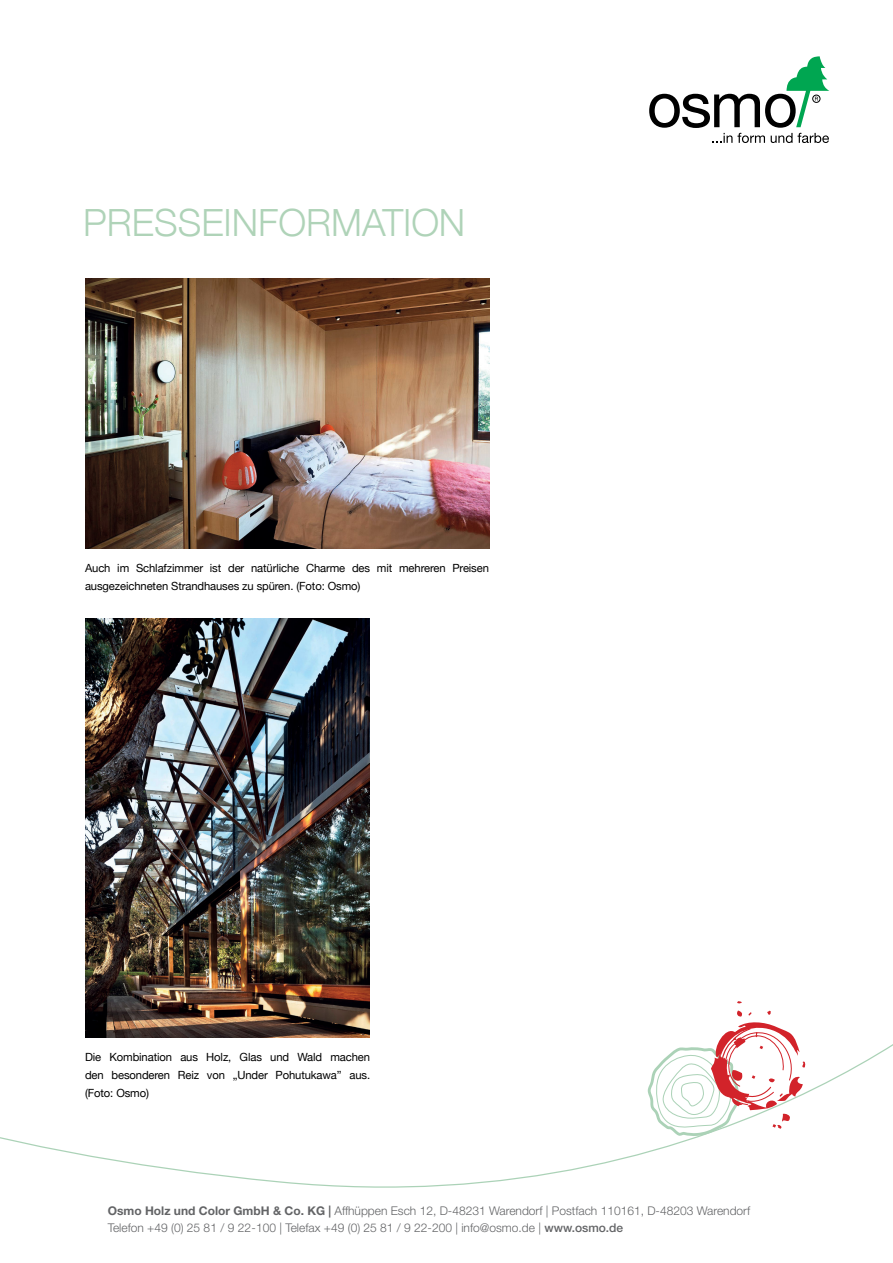
<style>
.page{position:relative;width:893px;height:1263px;background:#fff}
.page>*{position:absolute;margin:0;border:0;box-sizing:border-box;transform-origin:0 0}
.t1{font:300 37.5px "Helvetica Neue";color:#afd3b8}
.t2{font:300 37.5px "Helvetica Neue";letter-spacing:.05em;color:#abd2b7}
.t3{font:300 12px/16.5px "Helvetica Neue";color:#636466}
.t4{font:11.25px/18px "Helvetica Neue";letter-spacing:-.01em;color:#000;text-align:justify}
.s1{font-weight:700}
.s2{font-weight:500}
</style>
<div class="page">
<svg style="left:649px;top:56px;width:180px;height:87px"></svg>
<svg style="left:0;top:1037px;width:893px;height:151px"></svg>
<svg style="left:737px;top:1001px;width:5px;height:3px"></svg>
<svg style="left:646px;top:1010px;width:160px;height:128px"></svg>
<img style="left:85px;top:619px;width:285px;height:418px">
<img style="left:85px;top:279px;width:404px;height:270px">
<h1 class="t2" style="left:108px;top:198px;width:415px">Presseinformation</h1>
<h1 class="t1" style="left:83px;top:192px;width:383px">PRESSEINFORMATION</h1>
<p class="t4" style="left:85px;top:560px;width:405px">Auch im Schlafzimmer ist der natürliche Charme des mit mehreren Preisen ausgezeichneten Strandhauses zu spüren. (Foto: Osmo)</p>
<p class="t4" style="left:85px;top:1049px;width:287px">Die Kombination aus Holz, Glas und Wald machen den besonderen Reiz von „Under Pohutukawa” aus. (Foto: Osmo)</p>
<p class="t3" style="left:108px;top:1202px;width:644px"><span class="s1">Osmo Holz und Color GmbH &amp; Co. KG |</span> affhüppen esch 12, D-48231 Warendorf | Postfach 110161, D-48203 Warendorf telefon +49 (0) 25 81 / 9 22-100 | telefax +49 (0) 25 81 / 9 22-200 | info@osmo.de | <span class="s2">www.osmo.de</span></p>
</div>
